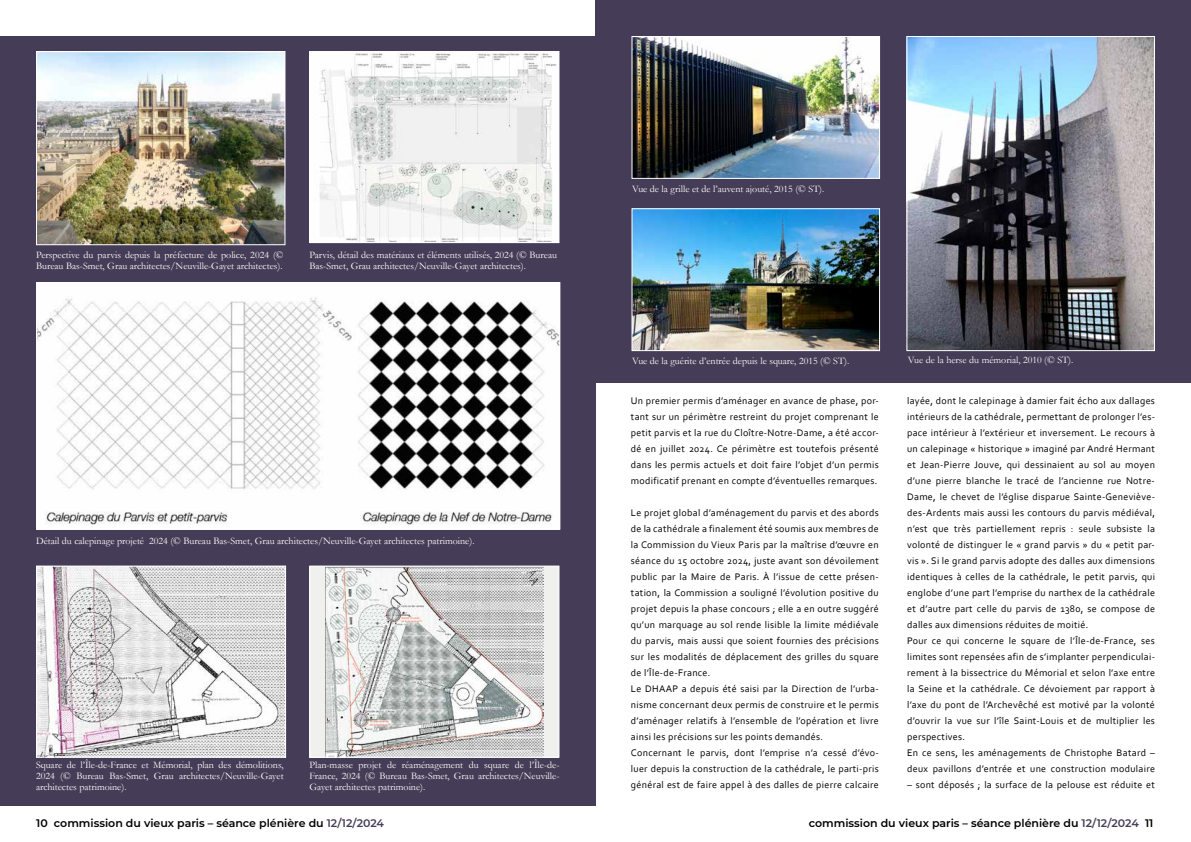
<style>
.page{position:relative;width:1191px;height:842px;background:#fff}
.page>*{position:absolute;margin:0;border:0;box-sizing:border-box;transform-origin:0 0}
.t1{font:600 11px "Montserrat";color:#000}
.t2{font:10px/16px "Corbel";letter-spacing:.03em;color:#000}
.t3{font:10px/11px "Garamond";color:#fff}
.s1{color:#453d57}
</style>
<div class="page">
<div style="left:595px;top:0;width:596px;height:383px;background:#453d57"></div>
<div style="left:0;top:36px;width:595px;height:770px;background:#453d57"></div>
<img style="left:633px;top:210px;width:245px;height:139px">
<div style="left:631px;top:208px;width:249px;height:143px;border:1px solid #fff"></div>
<img style="left:908px;top:38px;width:245px;height:311px">
<div style="left:906px;top:36px;width:249px;height:315px;border:1px solid #fff"></div>
<img style="left:633px;top:38px;width:245px;height:139px">
<div style="left:631px;top:36px;width:249px;height:143px;border:1px solid #fff"></div>
<img style="left:311px;top:53px;width:246px;height:188px">
<div style="left:309px;top:51px;width:250px;height:192px;border:1px solid #fff"></div>
<img style="left:38px;top:568px;width:246px;height:188px">
<div style="left:36px;top:566px;width:250px;height:192px;border:1px solid #fff"></div>
<div style="left:310px;top:566px;width:249px;height:191px;background:#f0f0ee"></div>
<img style="left:325px;top:568px;width:218px;height:188px">
<div style="left:309px;top:566px;width:250px;height:192px;border:1px solid #fff"></div>
<img style="left:38px;top:284px;width:520px;height:244px">
<div style="left:36px;top:282px;width:524px;height:248px;border:1px solid #fff"></div>
<img style="left:38px;top:53px;width:245px;height:190px">
<div style="left:36px;top:51px;width:249px;height:194px;border:1px solid #fff"></div>
<p class="t3" style="left:36px;top:249px;width:249px">Perspective du parvis depuis la préfecture de police, 2024 (©<br>Bureau Bas-Smet, Grau architectes/Neuville-Gayet architectes).</p>
<p class="t3" style="left:309px;top:249px;width:249px">Parvis, détail des matériaux et éléments utilisés, 2024 (© Bureau<br>Bas-Smet, Grau architectes/Neuville-Gayet architectes).</p>
<p class="t3" style="left:36px;top:536px;width:440px">Détail du calepinage projeté 2024 (© Bureau Bas-Smet, Grau architectes/Neuville-Gayet architectes patrimoine).</p>
<p class="t3" style="left:36px;top:759px;width:249px;text-align:justify">Square de l’Île-de-France et Mémorial, plan des démolitions, 2024 (© Bureau Bas-Smet, Grau architectes/Neuville-Gayet architectes patrimoine).</p>
<p class="t3" style="left:309px;top:759px;width:252px;text-align:justify">Plan-masse projet de réaménagement du square de l’Île-de-France, 2024 (© Bureau Bas-Smet, Grau architectes/Neuville-Gayet architectes patrimoine).</p>
<p class="t3" style="left:632px;top:183px;width:194px">Vue de la grille et de l’auvent ajouté, 2015 (© ST).</p>
<p class="t3" style="left:632px;top:355px;width:219px">Vue de la guérite d’entrée depuis le square, 2015 (© ST).</p>
<p class="t2" style="left:631px;top:393px;width:249px;text-align:justify">Un premier permis d’aménager en avance de phase, por&shy;tant sur un périmètre restreint du projet comprenant le petit parvis et la rue du Cloître-Notre-Dame, a été accor&shy;dé en juillet 2024. Ce périmètre est toutefois présenté dans les permis actuels et doit faire l’objet d’un permis modificatif prenant en compte d’éventuelles remarques.</p>
<p class="t2" style="left:631px;top:505px;width:249px">Le projet global d’aménagement du parvis et des abords de la cathédrale a finalement été soumis aux membres de la Commission du Vieux Paris par la maîtrise d’œuvre en séance du 15 octobre 2024, juste avant son dévoilement public par la Maire de Paris. À l’issue de cette présen&shy;tation, la Commission a souligné l’évolution positive du projet depuis la phase concours ; elle a en outre suggéré qu’un marquage au sol rende lisible la limite médiévale du parvis, mais aussi que soient fournies des précisions sur les modalités de déplacement des grilles du square de l’Île-de-France.<br>Le DHAAP a depuis été saisi par la Direction de l’urba&shy;nisme concernant deux permis de construire et le permis d’aménager relatifs à l’ensemble de l’opération et livre ainsi les précisions sur les points demandés.<br>Concernant le parvis, dont l’emprise n’a cessé d’évo&shy;luer depuis la construction de la cathédrale, le parti-pris général est de faire appel à des dalles de pierre calcaire</p>
<p class="t3" style="left:908px;top:354px;width:167px">Vue de la herse du mémorial, 2010 (© ST).</p>
<p class="t2" style="left:907px;top:393px;width:249px">layée, dont le calepinage à damier fait écho aux dallages intérieurs de la cathédrale, permettant de prolonger l’es&shy;pace intérieur à l’extérieur et inversement. Le recours à un calepinage « historique » imaginé par André Hermant et Jean-Pierre Jouve, qui dessinaient au sol au moyen d’une pierre blanche le tracé de l’ancienne rue Notre-Dame, le chevet de l’église disparue Sainte-Geneviève&shy;des-Ardents mais aussi les contours du parvis médiéval, n’est que très partiellement repris : seule subsiste la volonté de distinguer le « grand parvis » du « petit par&shy;vis ». Si le grand parvis adopte des dalles aux dimensions identiques à celles de la cathédrale, le petit parvis, qui englobe d’une part l’emprise du narthex de la cathédrale et d’autre part celle du parvis de 1380, se compose de dalles aux dimensions réduites de moitié.<br>Pour ce qui concerne le square de l’Île-de-France, ses limites sont repensées afin de s’implanter perpendiculai&shy;rement à la bissectrice du Mémorial et selon l’axe entre la Seine et la cathédrale. Ce dévoiement par rapport à l’axe du pont de l’Archevêché est motivé par la volonté d’ouvrir la vue sur l’île Saint-Louis et de multiplier les perspectives.<br>En ce sens, les aménagements de Christophe Batard – deux pavillons d’entrée et une construction modulaire</p>
<p class="t2" style="left:907px;top:777px;width:249px">– sont déposés ; la surface de la pelouse est réduite et</p>
<p class="t1" style="left:36px;top:815px;width:349px">10 commission du vieux paris – séance plénière du <span class="s1">12/12/2024</span></p>
<p class="t1" style="left:808px;top:815px;width:346px">commission du vieux paris – séance plénière du <span class="s1">12/12/2024</span> 11</p>
</div>
